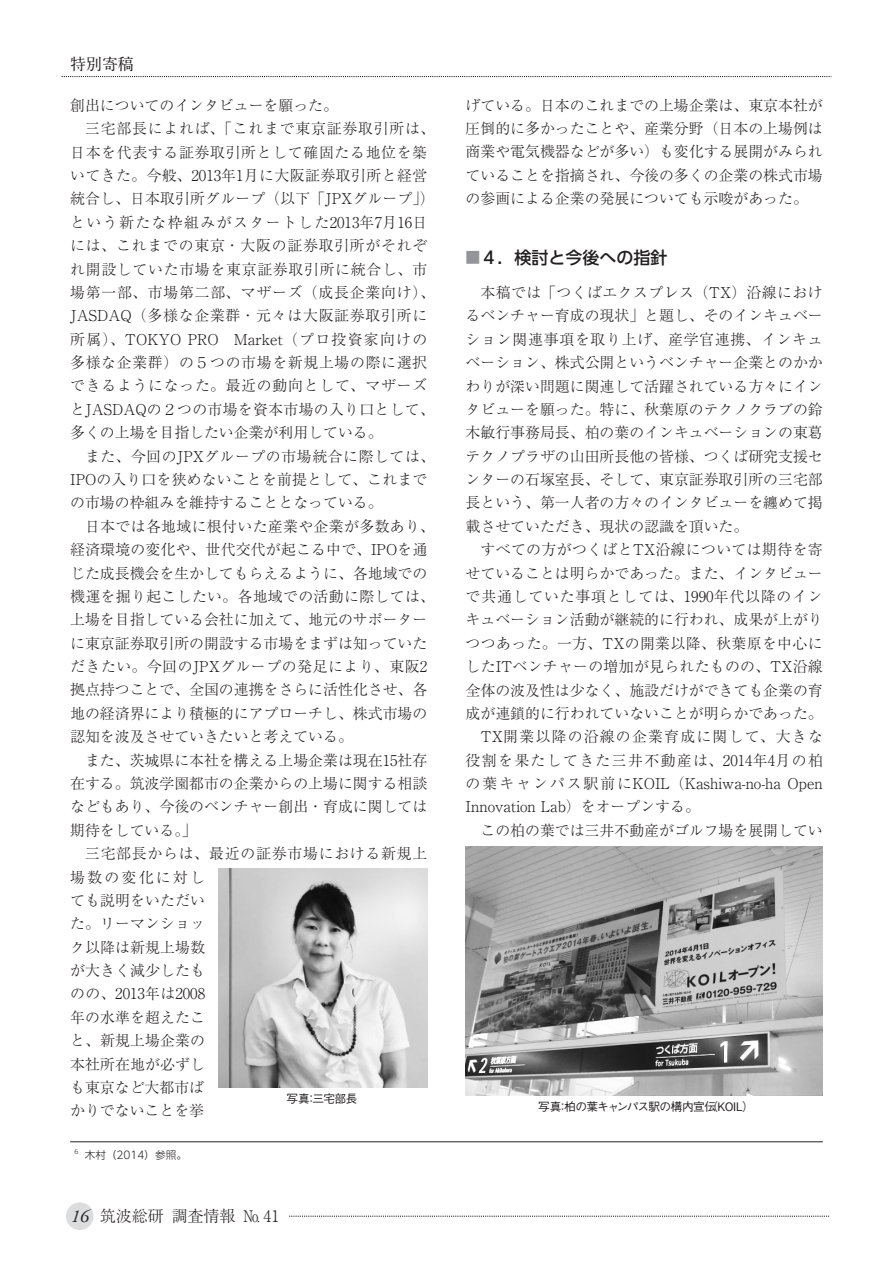
<style>
.page{position:relative;width:893px;height:1263px;background:#fff}
.page>*{position:absolute;margin:0;border:0;box-sizing:border-box;transform-origin:0 0}
.t1{font:500 16.95px "UD Shin Go Pro";color:#231f20}
.t2{font:300 15.9px "Ryumin Pr 6";color:#231f20}
.t3{font:700 15.9px "A1 Mincho Std";color:#231f20}
.t4{font:300 14.85px/23.4px "Ryumin Pr 6";letter-spacing:.005em;color:#231f20;text-align:justify}
.t5{font:300 14.85px "Ryumin Pr 6";letter-spacing:.05em;color:#231f20}
.t6{font:300 14.85px "Ryumin Pr 6";letter-spacing:.055em;color:#231f20}
.t7{font:300 14.85px "Ryumin Pr 6";letter-spacing:.025em;color:#231f20}
.t8{font:300 14.85px "Ryumin Pr 6";letter-spacing:.03em;color:#231f20}
.t9{font:300 14.85px "Ryumin Pr 6";letter-spacing:.04em;color:#231f20}
.t10{font:300 14.85px "Ryumin Pr 6";letter-spacing:.045em;color:#231f20}
.t11{font:300 14.85px "Ryumin Pr 6";letter-spacing:.095em;color:#231f20}
.t12{font:300 14.85px "Ryumin Pr 6";letter-spacing:.09em;color:#231f20}
.t13{font:300 14.85px "Ryumin Pr 6";letter-spacing:.08em;color:#231f20}
.t14{font:300 14.85px "Ryumin Pr 6";letter-spacing:.155em;color:#231f20}
.t15{font:500 11.7px "Gothic BBB Pr 6";letter-spacing:-.05em;color:#231f20}
.t16{font:300 10.65px "UD Shin Go Pro";color:#231f20}
.t17{font:300 6.15px "UD Shin Go Pro";color:#231f20}
.s1{font-family:"Adobe Garamond Pro";font-weight:400;font-style:italic;font-size:18px}
.s2{font-family:"Ryumin Pr 6";font-weight:300;font-size:14.85px;color:#939598}
</style>
<div class="page">
<div style="left:66px;top:1202px;width:28px;height:28px;background:#dcdddf;border-radius:50%"></div>
<svg style="left:62px;top:76px;width:769px;height:1px"></svg>
<svg style="left:289px;top:1216px;width:540px;height:1px"></svg>
<hr style="left:70px;top:1141px;width:753px;height:1px;background:#231f20">
<img style="left:219px;top:868px;width:208px;height:219px">
<img style="left:466px;top:846px;width:357px;height:249px">
<p class="t3" style="left:70px;top:51px;width:65px">特別寄稿</p>
<p class="t4" style="left:70px;top:93px;width:269px">創出についてのインタビューを願った。</p>
<p class="t6" style="left:85px;top:117px;width:351px">三宅部長によれば、「これまで東京証券取引所は、</p>
<p class="t10" style="left:70px;top:140px;width:359px">日本を代表する証券取引所として確固たる地位を築</p>
<p class="t8" style="left:70px;top:164px;width:359px">いてきた。今般、2013年1月に大阪証券取引所と経営</p>
<p class="t4" style="left:70px;top:186px;width:366px">統合し、日本取引所グループ（以下「JPXグループ」）</p>
<p class="t11" style="left:70px;top:211px;width:359px">という新たな枠組みがスタートした2013年7月16日</p>
<p class="t5" style="left:70px;top:234px;width:359px">には、これまでの東京・大阪の証券取引所がそれぞ</p>
<p class="t5" style="left:70px;top:257px;width:359px">れ開設していた市場を東京証券取引所に統合し、市</p>
<p class="t6" style="left:70px;top:281px;width:366px">場第一部、市場第二部、マザーズ（成長企業向け）、</p>
<p class="t5" style="left:70px;top:304px;width:359px">JASDAQ（多様な企業群・元々は大阪証券取引所に</p>
<p class="t4" style="left:70px;top:327px;width:359px">所属）、TOKYO PRO　Market（プロ投資家向けの</p>
<p class="t10" style="left:70px;top:351px;width:359px">多様な企業群）の５つの市場を新規上場の際に選択</p>
<p class="t5" style="left:70px;top:374px;width:359px">できるようになった。最近の動向として、マザーズ</p>
<p class="t4" style="left:70px;top:397px;width:366px">とJASDAQの２つの市場を資本市場の入り口として、</p>
<p class="t4" style="left:70px;top:420px;width:314px">多くの上場を目指したい企業が利用している。</p>
<p class="t9" style="left:85px;top:444px;width:351px">また、今回のJPXグループの市場統合に際しては、</p>
<p class="t4" style="left:70px;top:467px;width:359px">IPOの入り口を狭めないことを前提として、これまで</p>
<p class="t4" style="left:70px;top:490px;width:314px">の市場の枠組みを維持することとなっている。</p>
<p class="t7" style="left:85px;top:514px;width:351px">日本では各地域に根付いた産業や企業が多数あり、</p>
<p class="t4" style="left:70px;top:537px;width:359px">経済環境の変化や、世代交代が起こる中で、IPOを通</p>
<p class="t4" style="left:70px;top:560px;width:359px">じた成長機会を生かしてもらえるように、各地域での</p>
<p class="t7" style="left:70px;top:585px;width:366px">機運を掘り起こしたい。各地域での活動に際しては、</p>
<p class="t4" style="left:70px;top:607px;width:359px">上場を目指している会社に加えて、地元のサポーター</p>
<p class="t4" style="left:70px;top:630px;width:359px">に東京証券取引所の開設する市場をまずは知っていた</p>
<p class="t9" style="left:70px;top:655px;width:359px">だきたい。今回のJPXグループの発足により、東阪2</p>
<p class="t4" style="left:70px;top:677px;width:359px">拠点持つことで、全国の連携をさらに活性化させ、各</p>
<p class="t4" style="left:70px;top:701px;width:359px">地の経済界により積極的にアプローチし、株式市場の</p>
<p class="t4" style="left:70px;top:724px;width:284px">認知を波及させていきたいと考えている。</p>
<p class="t4" style="left:85px;top:747px;width:344px">また、茨城県に本社を構える上場企業は現在15社存</p>
<p class="t4" style="left:70px;top:771px;width:359px">在する。筑波学園都市の企業からの上場に関する相談</p>
<p class="t4" style="left:70px;top:794px;width:359px">などもあり、今後のベンチャー創出・育成に関しては</p>
<p class="t4" style="left:70px;top:818px;width:128px">期待をしている。」</p>
<p class="t5" style="left:85px;top:842px;width:344px">三宅部長からは、最近の証券市場における新規上</p>
<p class="t14" style="left:70px;top:865px;width:136px">場数の変化に対し</p>
<p class="t4" style="left:70px;top:888px;width:137px">ても説明をいただい</p>
<p class="t4" style="left:70px;top:911px;width:136px">た。リーマンショッ</p>
<p class="t4" style="left:70px;top:934px;width:137px">ク以降は新規上場数</p>
<p class="t4" style="left:70px;top:958px;width:137px">が大きく減少したも</p>
<p class="t4" style="left:70px;top:981px;width:136px">のの、2013年は2008</p>
<p class="t4" style="left:70px;top:1005px;width:137px">年の水準を超えたこ</p>
<p class="t4" style="left:70px;top:1028px;width:136px">と、新規上場企業の</p>
<p class="t4" style="left:70px;top:1051px;width:137px">本社所在地が必ずし</p>
<p class="t4" style="left:70px;top:1075px;width:135px">も東京など大都市ば</p>
<p class="t4" style="left:70px;top:1098px;width:135px">かりでないことを挙</p>
<p class="t15" style="left:287px;top:1089px;width:73px">写真：三宅部長</p>
<p class="t17" style="left:74px;top:1147px;width:12px">6　</p>
<p class="t16" style="left:85px;top:1146px;width:104px">木村（2014）参照。</p>
<p class="t2" style="left:71px;top:1204px;width:210px"><span class="s1">16</span> 筑波総研調査情報 № 41</p>
<p class="t4" style="left:466px;top:92px;width:359px">げている。日本のこれまでの上場企業は、東京本社が圧倒的に多かったことや、産業分野（日本の上場例は商業や電気機器などが多い）も変化する展開がみられていることを指摘され、今後の多くの企業の株式市場の参画による企業の発展についても示唆があった。</p>
<p class="t1" style="left:466px;top:244px;width:203px"><span class="s2">■</span>４．検討と今後への指針</p>
<p class="t4" style="left:466px;top:280px;width:359px;text-indent:15px">本稿では「つくばエクスプレス（TX）沿線におけるベンチャー育成の現状」と題し、そのインキュベーション関連事項を取り上げ、産学官連携、インキュベーション、株式公開というベンチャー企業とのかかわりが深い問題に関連して活躍されている方々にインタビューを願った。特に、秋葉原のテクノクラブの鈴木敏行事務局長、柏の葉のインキュベーションの東葛テクノプラザの山田所長他の皆様、つくば研究支援センターの石塚室長、そして、東京証券取引所の三宅部長という、第一人者の方々のインタビューを纏めて掲載させていただき、現状の認識を頂いた。</p>
<p class="t7" style="left:480px;top:538px;width:344px">すべての方がつくばとTX沿線については期待を寄</p>
<p class="t4" style="left:466px;top:560px;width:359px">せていることは明らかであった。また、インタビュー</p>
<p class="t6" style="left:466px;top:585px;width:359px">で共通していた事項としては、1990年代以降のイン</p>
<p class="t4" style="left:466px;top:607px;width:359px">キュベーション活動が継続的に行われ、成果が上がり</p>
<p class="t8" style="left:466px;top:631px;width:359px">つつあった。一方、TXの開業以降、秋葉原を中心に</p>
<p class="t4" style="left:466px;top:654px;width:359px">したITベンチャーの増加が見られたものの、TX沿線</p>
<p class="t4" style="left:466px;top:677px;width:359px">全体の波及性は少なく、施設だけができても企業の育</p>
<p class="t4" style="left:466px;top:701px;width:359px">成が連鎖的に行われていないことが明らかであった。</p>
<p class="t13" style="left:480px;top:725px;width:344px">TX開業以降の沿線の企業育成に関して、大きな</p>
<p class="t12" style="left:466px;top:748px;width:359px">役割を果たしてきた三井不動産は、2014年4月の柏</p>
<p class="t4" style="left:466px;top:771px;width:359px">の葉キャンパス駅前にKOIL（Kashiwa-no-ha Open</p>
<p class="t4" style="left:466px;top:794px;width:236px">Innovation Lab）をオープンする。</p>
<p class="t4" style="left:480px;top:818px;width:344px">この柏の葉では三井不動産がゴルフ場を展開してい</p>
<p class="t15" style="left:538px;top:1097px;width:217px">写真：柏の葉キャンパス駅の構内宣伝（KOIL）</p>
</div>
